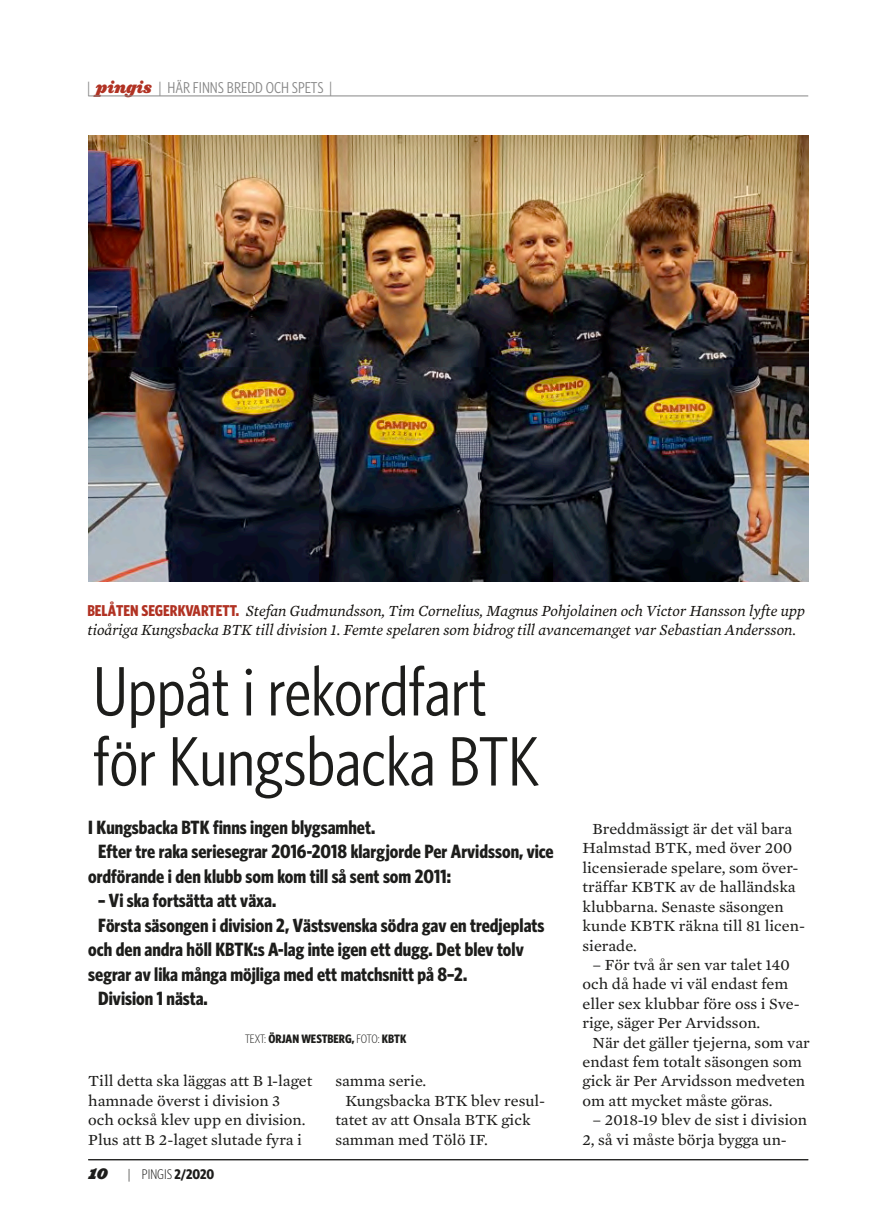
<style>
.page{position:relative;width:878px;height:1224px;background:#fff}
.page>*{position:absolute;margin:0;border:0;box-sizing:border-box;transform-origin:0 0}
.t1{font:condensed 70px/70px "Whitney HTF";color:#1d1d1b}
.t2{font:700 condensed 19.25px "Whitney HTF";color:#1d1d1b}
.t3{font:15.75px/19.4px "Mercury Text G2 Roman";color:#1d1d1b;scale:1.04 1}
.t4{font:italic 15.75px/19.4px "Mercury Text G2";color:#151310}
.t5{font:condensed 15.75px "Whitney HTF";color:#878787}
.t6{font:300 condensed 14px "Whitney HTF";color:#1d1d1b}
.t7{font:14px "Ziggurat HTF Black Italic";color:#1d1d1b}
.t8{font:700 condensed 12.25px "Whitney HTF";color:#1d1d1b}
.s1{font-family:"Ziggurat HTF Black Italic";font-stretch:normal;color:#b13223}
.s2{font-family:"Whitney HTF";font-weight:700;font-style:normal;font-stretch:condensed;color:#b13223}
.s3{font-weight:300}
.s4{font-weight:700}
</style>
<div class="page">
<hr style="left:88px;top:96px;width:719px;height:1px;background:#878787">
<hr style="left:88px;top:1159px;width:719px;height:1px;background:#1d1d1b">
<img style="left:88px;top:135px;width:719px;height:446px">
<p class="t5" style="left:87px;top:79px;width:247px">| <span class="s1">pingis</span> | HÄR FINNS BREDD OCH SPETS |</p>
<p class="t4" style="left:87px;top:600px;width:718px"><span class="s2">BELÅTEN SEGERKVARTETT.</span> Stefan Gudmundsson, Tim Cornelius, Magnus Pohjolainen och Victor Hansson lyfte upp tioåriga Kungsbacka BTK till division 1. Femte spelaren som bidrog till avancemanget var Sebastian Andersson.</p>
<h1 class="t1" style="left:93px;top:655px;width:447px">Uppåt i rekordfart för Kungsbacka BTK</h1>
<p class="t2" style="left:88px;top:815px;width:288px">I Kungsbacka BTK finns ingen blygsamhet.</p>
<p class="t2" style="left:98px;top:840px;width:457px">Efter tre raka seriesegrar 2016-2018 klargjorde Per Arvidsson, vice</p>
<p class="t2" style="left:88px;top:864px;width:364px">ordförande i den klubb som kom till så sent som 2011:</p>
<p class="t2" style="left:98px;top:889px;width:179px">– Vi ska fortsätta att växa.</p>
<p class="t2" style="left:98px;top:913px;width:447px">Första säsongen i division 2, Västsvenska södra gav en tredjeplats</p>
<p class="t2" style="left:88px;top:938px;width:437px">och den andra höll KBTK:s A-lag inte igen ett dugg. Det blev tolv</p>
<p class="t2" style="left:88px;top:962px;width:380px">segrar av lika många möjliga med ett matchsnitt på 8–2.</p>
<p class="t2" style="left:98px;top:987px;width:111px">Division 1 nästa.</p>
<p class="t8" style="left:245px;top:1030px;width:163px"><span class="s3">TEXT:</span> ÖRJAN WESTBERG, <span class="s3">FOTO:</span> KBTK</p>
<p class="t3" style="left:88px;top:1071px;width:217px">Till detta ska läggas att B 1-laget hamnade överst i division 3<br>och också klev upp en division.<br>Plus att B 2-laget slutade fyra i</p>
<p class="t3" style="left:335px;top:1071px;width:89px">samma serie.</p>
<p class="t3" style="left:345px;top:1090px;width:194px">Kungsbacka BTK blev resul-</p>
<p class="t3" style="left:335px;top:1109px;width:189px">tatet av att Onsala BTK gick</p>
<p class="t3" style="left:335px;top:1129px;width:148px">samman med Tölö IF.</p>
<p class="t7" style="left:88px;top:1162px;width:21px">10</p>
<p class="t6" style="left:128px;top:1166px;width:88px">| PINGIS <span class="s4">2/2020</span></p>
<p class="t3" style="left:582px;top:819px;width:215px;text-indent:10px">Breddmässigt är det väl bara<br>Halmstad BTK, med över 200 licensierade spelare, som över&shy;träffar KBTK av de halländska klubbarna. Senaste säsongen kunde KBTK räkna till 81 licen&shy;sierade.</p>
<p class="t3" style="left:582px;top:954px;width:210px;text-indent:10px">– För två år sen var talet 140 och då hade vi väl endast fem eller sex klubbar före oss i Sve&shy;rige, säger Per Arvidsson.</p>
<p class="t3" style="left:582px;top:1032px;width:220px;text-indent:10px">När det gäller tjejerna, som var endast fem totalt säsongen som gick är Per Arvidsson medveten om att mycket måste göras.</p>
<p class="t3" style="left:582px;top:1109px;width:217px;text-indent:10px">– 2018-19 blev de sist i division<br>2, så vi måste börja bygga un-</p>
</div>
